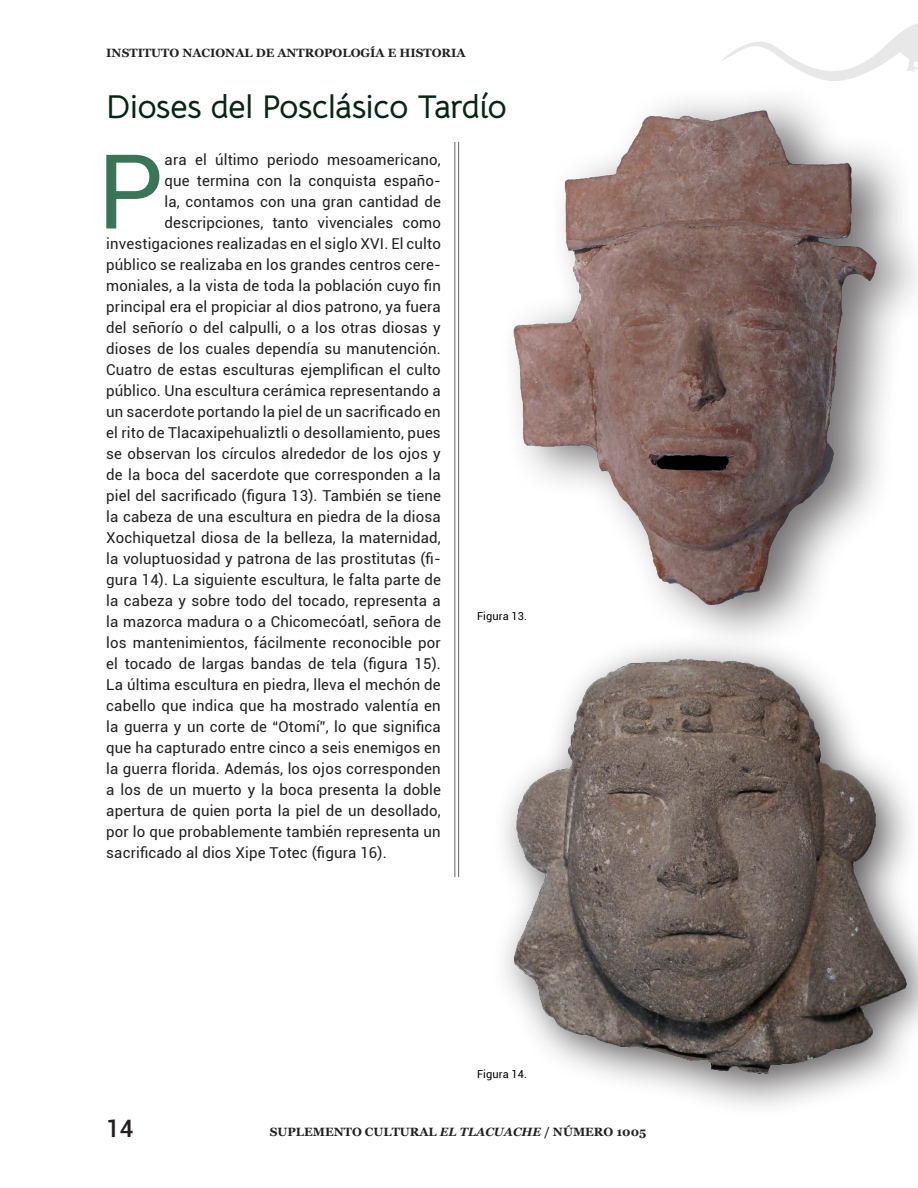
<style>
.page{position:relative;width:918px;height:1188px;background:#fff}
.page>*{position:absolute;margin:0;border:0;box-sizing:border-box;transform-origin:0 0}
.TEXTO_COMPLETO{font:103.65px "Roboto";color:#3b7559}
.TEXTO_COMPLETO-2{font:700 33px "Bellota Text";letter-spacing:-.01em;color:#052612}
.t1{font:500 24px "Roboto";color:#231f20}
.TEXTO_COMPLETO-3{font:15px "Roboto";letter-spacing:.01em;color:#231f20}
.t2{font:700 12px "Georgia";color:#231f20}
.t3{font:10.95px "Roboto";letter-spacing:.01em;color:#000001}
.s1{font-style:italic}
</style>
<div class="page">
<div style="left:499px;top:82px;width:419px;height:572px;background:#231f20;opacity:.65"></div>
<img style="left:508px;top:100px;width:375px;height:513px">
<div style="left:490px;top:633px;width:428px;height:486px;background:#231f20;opacity:.75"></div>
<img style="left:505px;top:652px;width:413px;height:430px">
<hr style="left:458px;top:142px;width:1px;height:735px;background:#000001">
<hr style="left:454px;top:142px;width:1px;height:735px;background:#000001">
<svg style="left:721px;top:23px;width:197px;height:58px"></svg>
<p class="t2" style="left:106px;top:45px;width:361px">INSTITUTO NACIONAL DE ANTROPOLOGÍA E HISTORIA</p>
<p class="TEXTO_COMPLETO-2" style="left:106px;top:79px;width:402px">Dioses del Posclásico Tardío</p>
<p class="TEXTO_COMPLETO" style="left:98px;top:119px;width:67px">P</p>
<p class="TEXTO_COMPLETO-3" style="left:165px;top:150px;width:278px">ara el último periodo mesoamericano,</p>
<p class="TEXTO_COMPLETO-3" style="left:165px;top:171px;width:278px">que termina con la conquista españo-</p>
<p class="TEXTO_COMPLETO-3" style="left:165px;top:192px;width:278px">la, contamos con una gran cantidad de</p>
<p class="TEXTO_COMPLETO-3" style="left:165px;top:213px;width:278px">descripciones, tanto vivenciales como</p>
<p class="TEXTO_COMPLETO-3" style="left:106px;top:234px;width:336px">investigaciones realizadas en el siglo XVI. El culto</p>
<p class="TEXTO_COMPLETO-3" style="left:106px;top:255px;width:336px">público se realizaba en los grandes centros cere-</p>
<p class="TEXTO_COMPLETO-3" style="left:106px;top:276px;width:336px">moniales, a la vista de toda la población cuyo fin</p>
<p class="TEXTO_COMPLETO-3" style="left:106px;top:297px;width:336px">principal era el propiciar al dios patrono, ya fuera</p>
<p class="TEXTO_COMPLETO-3" style="left:106px;top:318px;width:336px">del señorío o del calpulli, o a los otras diosas y</p>
<p class="TEXTO_COMPLETO-3" style="left:106px;top:339px;width:336px">dioses de los cuales dependía su manutención.</p>
<p class="TEXTO_COMPLETO-3" style="left:106px;top:360px;width:336px">Cuatro de estas esculturas ejemplifican el culto</p>
<p class="TEXTO_COMPLETO-3" style="left:106px;top:381px;width:336px">público. Una escultura cerámica representando a</p>
<p class="TEXTO_COMPLETO-3" style="left:106px;top:402px;width:336px">un sacerdote portando la piel de un sacrificado en</p>
<p class="TEXTO_COMPLETO-3" style="left:106px;top:423px;width:336px">el rito de Tlacaxipehualiztli o desollamiento, pues</p>
<p class="TEXTO_COMPLETO-3" style="left:106px;top:444px;width:336px">se observan los círculos alrededor de los ojos y</p>
<p class="TEXTO_COMPLETO-3" style="left:106px;top:465px;width:336px">de la boca del sacerdote que corresponden a la</p>
<p class="TEXTO_COMPLETO-3" style="left:106px;top:486px;width:336px">piel del sacrificado (figura 13). También se tiene</p>
<p class="TEXTO_COMPLETO-3" style="left:106px;top:507px;width:336px">la cabeza de una escultura en piedra de la diosa</p>
<p class="TEXTO_COMPLETO-3" style="left:106px;top:528px;width:336px">Xochiquetzal diosa de la belleza, la maternidad,</p>
<p class="TEXTO_COMPLETO-3" style="left:106px;top:549px;width:336px">la voluptuosidad y patrona de las prostitutas (fi-</p>
<p class="TEXTO_COMPLETO-3" style="left:106px;top:570px;width:336px">gura 14). La siguiente escultura, le falta parte de</p>
<p class="TEXTO_COMPLETO-3" style="left:106px;top:591px;width:336px">la cabeza y sobre todo del tocado, representa a</p>
<p class="TEXTO_COMPLETO-3" style="left:106px;top:612px;width:336px">la mazorca madura o a Chicomecóatl, señora de</p>
<p class="TEXTO_COMPLETO-3" style="left:106px;top:633px;width:336px">los mantenimientos, fácilmente reconocible por</p>
<p class="TEXTO_COMPLETO-3" style="left:106px;top:654px;width:336px">el tocado de largas bandas de tela (figura 15).</p>
<p class="TEXTO_COMPLETO-3" style="left:106px;top:675px;width:336px">La última escultura en piedra, lleva el mechón de</p>
<p class="TEXTO_COMPLETO-3" style="left:106px;top:696px;width:336px">cabello que indica que ha mostrado valentía en</p>
<p class="TEXTO_COMPLETO-3" style="left:106px;top:717px;width:336px">la guerra y un corte de “Otomí”, lo que significa</p>
<p class="TEXTO_COMPLETO-3" style="left:106px;top:738px;width:336px">que ha capturado entre cinco a seis enemigos en</p>
<p class="TEXTO_COMPLETO-3" style="left:106px;top:759px;width:336px">la guerra florida. Además, los ojos corresponden</p>
<p class="TEXTO_COMPLETO-3" style="left:106px;top:780px;width:336px">a los de un muerto y la boca presenta la doble</p>
<p class="TEXTO_COMPLETO-3" style="left:106px;top:801px;width:336px">apertura de quien porta la piel de un desollado,</p>
<p class="TEXTO_COMPLETO-3" style="left:106px;top:822px;width:336px">por lo que probablemente también representa un</p>
<p class="TEXTO_COMPLETO-3" style="left:106px;top:843px;width:282px">sacrificado al dios Xipe Totec (figura 16).</p>
<p class="t3" style="left:477px;top:609px;width:52px">Figura 13.</p>
<p class="t3" style="left:477px;top:1066px;width:52px">Figura 14.</p>
<h3 class="t1" style="left:106px;top:1112px;width:29px">14</h3>
<p class="t2" style="left:270px;top:1125px;width:378px">SUPLEMENTO CULTURAL <span class="s1">EL TLACUACHE</span> / NÚMERO 1005</p>
</div>
